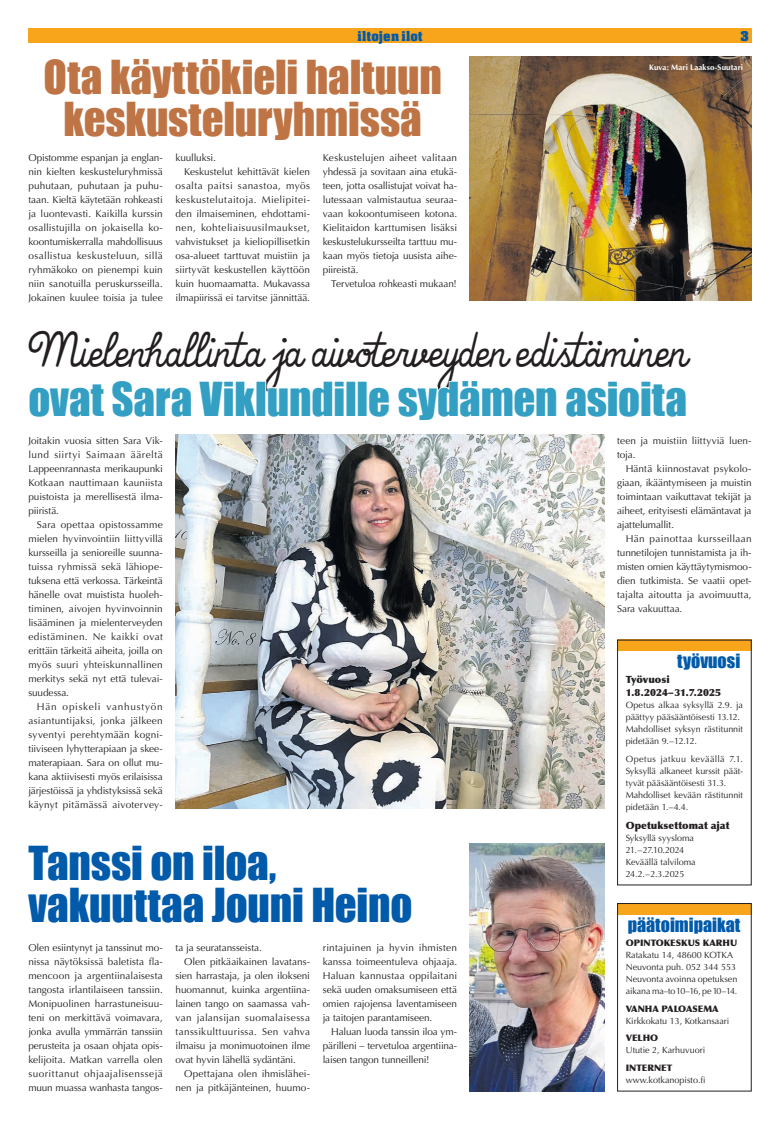
<style>
.page{position:relative;width:780px;height:1134px;background:#fff}
.page>*{position:absolute;margin:0;border:0;box-sizing:border-box;transform-origin:0 0}
.t1{font:italic 46px "Thats Font Folks";letter-spacing:-.01em;color:#231f20}
.t2{font:43px/42px "Impact";letter-spacing:-.005em;color:#bf7445;text-align:center}
.t3{font:43px "Impact";letter-spacing:-.005em;color:#329fc3}
.t4{font:43px/42px "Impact";letter-spacing:-.005em;color:#015aaa}
.t5{font:18px "Impact";color:#015aaa}
.t6{font:15px "Aachen Bold Plain";color:#015aaa}
.t7{font:10px/14px "Optima";color:#231f20;text-align:justify}
.t8{font:10px "Optima";letter-spacing:.04em;color:#231f20}
.t9{font:10px "Optima";letter-spacing:.03em;color:#231f20}
.t10{font:900 10px/13px "Optima";letter-spacing:.005em;color:#231f20}
.t11{font:10px "Optima";letter-spacing:.045em;color:#231f20}
.t12{font:10px "Optima";letter-spacing:-.02em;color:#231f20}
.t13{font:9px/12px "Optima";color:#231f20}
.t14{font:900 9px "Optima";color:#231f20}
.t15{font:700 8px "Optima";letter-spacing:.015em;color:#fff}
</style>
<div class="page">
<div style="left:28px;top:28px;width:723px;height:15px;background:#f9a51b"></div>
<div style="left:617px;top:903px;width:134px;height:11px;background:#f9a51b"></div>
<div style="left:617px;top:903px;width:134px;height:188px;border:1px solid #231f20"></div>
<div style="left:617px;top:640px;width:134px;height:11px;background:#f9a51b"></div>
<div style="left:617px;top:640px;width:134px;height:245px;border:1px solid #231f20"></div>
<img style="left:470px;top:57px;width:281px;height:244px">
<img style="left:175px;top:435px;width:429px;height:373px">
<img style="left:470px;top:843px;width:134px;height:248px">
<h3 class="t6" style="left:357px;top:27px;width:67px">iltojen ilot</h3>
<h3 class="t6" style="left:740px;top:27px;width:10px">3</h3>
<h2 class="t2" style="left:44px;top:55px;width:400px">Ota käyttökieli haltuun keskusteluryhmissä</h2>
<p class="t7" style="left:28px;top:150px;width:136px">Opistomme espanjan ja englan&shy;nin kielten keskusteluryhmissä puhutaan, puhutaan ja puhu&shy;taan. Kieltä käytetään rohkeasti ja luontevasti. Kaikilla kurssin osallistujilla on jokaisella ko&shy;koontumiskerralla mahdollisuus osallistua keskusteluun, sillä ryhmäkoko on pienempi kuin niin sanotuilla peruskursseilla.<br>Jokainen kuulee toisia ja tulee</p>
<p class="t12" style="left:175px;top:151px;width:42px">kuulluksi.</p>
<p class="t7" style="left:184px;top:164px;width:127px">Keskustelut kehittävät kielen</p>
<p class="t11" style="left:175px;top:179px;width:136px">osalta paitsi sanastoa, myös</p>
<p class="t8" style="left:175px;top:193px;width:136px">keskustelutaitoja. Mielipitei-</p>
<p class="t7" style="left:175px;top:206px;width:136px">den ilmaiseminen, ehdottami-</p>
<p class="t8" style="left:175px;top:221px;width:136px">nen, kohteliaisuusilmaukset,</p>
<p class="t7" style="left:175px;top:234px;width:136px">vahvistukset ja kieliopillisetkin</p>
<p class="t7" style="left:175px;top:248px;width:136px">osa-alueet tarttuvat muistiin ja</p>
<p class="t7" style="left:175px;top:262px;width:136px">siirtyvät keskustellen käyttöön</p>
<p class="t7" style="left:175px;top:276px;width:136px">kuin huomaamatta. Mukavassa</p>
<p class="t7" style="left:175px;top:290px;width:136px">ilmapiirissä ei tarvitse jännittää.</p>
<p class="t7" style="left:323px;top:150px;width:136px">Keskustelujen aiheet valitaan yhdessä ja sovitaan aina etukä&shy;teen, jotta osallistujat voivat ha&shy;lutessaan valmistautua seuraa&shy;vaan kokoontumiseen kotona.<br>Kielitaidon karttumisen lisäksi keskustelukursseilta tarttuu mu&shy;kaan myös tietoja uusista aihe&shy;piireistä.</p>
<p class="t7" style="left:331px;top:276px;width:127px">Tervetuloa rohkeasti mukaan!</p>
<p class="t15" style="left:649px;top:62px;width:95px">Kuva: Mari Laakso-Suutari</p>
<h1 class="t1" style="left:26px;top:324px;width:664px">Mielenhallinta ja aivoterveyden edistäminen</h1>
<h2 class="t3" style="left:28px;top:365px;width:660px">ovat Sara Viklundille sydämen asioita</h2>
<p class="t7" style="left:28px;top:434px;width:136px">Joitakin vuosia sitten Sara Vik&shy;lund siirtyi Saimaan ääreltä Lappeenrannasta merikaupunki Kotkaan nauttimaan kauniista puistoista ja merellisestä ilma&shy;piiristä.</p>
<p class="t7" style="left:28px;top:518px;width:136px;text-indent:8px">Sara opettaa opistossamme mielen hyvinvointiin liittyvillä kursseilla ja senioreille suunna&shy;tuissa ryhmissä sekä lähiope&shy;tuksena että verkossa. Tärkeintä hänelle ovat muistista huoleh&shy;timinen, aivojen hyvinvoinnin lisääminen ja mielenterveyden edistäminen. Ne kaikki ovat erittäin tärkeitä aiheita, joilla on myös suuri yhteiskunnallinen merkitys sekä nyt että tulevai&shy;suudessa.</p>
<p class="t7" style="left:28px;top:700px;width:136px;text-indent:8px">Hän opiskeli vanhustyön asiantuntijaksi, jonka jälkeen syventyi perehtymään kogni&shy;tiiviseen lyhytterapiaan ja skee&shy;materapiaan. Sara on ollut mu&shy;kana aktiivisesti myös erilaisissa järjestöissä ja yhdistyksissä sekä käynyt pitämässä aivotervey-</p>
<h2 class="t4" style="left:28px;top:841px;width:385px">Tanssi on iloa, vakuuttaa Jouni Heino</h2>
<p class="t7" style="left:323px;top:941px;width:136px">rintajuinen ja hyvin ihmisten kanssa toimeentuleva ohjaaja.<br>Haluan kannustaa oppilaitani sekä uuden omaksumiseen että omien rajojensa laventamiseen ja taitojen parantamiseen.</p>
<p class="t7" style="left:323px;top:1025px;width:136px;text-indent:9px">Haluan luoda tanssin iloa ym&shy;pärilleni – tervetuloa argentiina&shy;laisen tangon tunneilleni!</p>
<p class="t7" style="left:28px;top:941px;width:136px">Olen esiintynyt ja tanssinut mo&shy;nissa näytöksissä baletista fla&shy;mencoon ja argentiinalaisesta tangosta irlantilaiseen tanssiin.<br>Monipuolinen harrastuneisuu&shy;teni on merkittävä voimavara, jonka avulla ymmärrän tanssiin perusteita ja osaan ohjata opis&shy;kelijoita. Matkan varrella olen suorittanut ohjaajalisenssejä muun muassa wanhasta tangos-</p>
<p class="t7" style="left:175px;top:941px;width:88px">ta ja seuratansseista.</p>
<p class="t7" style="left:184px;top:955px;width:127px">Olen pitkäaikainen lavatans-</p>
<p class="t7" style="left:175px;top:969px;width:136px">sien harrastaja, ja olen ilokseni</p>
<p class="t7" style="left:175px;top:983px;width:136px">huomannut, kuinka argentiina-</p>
<p class="t7" style="left:175px;top:997px;width:136px">lainen tango on saamassa vah-</p>
<p class="t9" style="left:175px;top:1012px;width:136px">van jalansijan suomalaisessa</p>
<p class="t9" style="left:175px;top:1026px;width:136px">tanssikulttuurissa. Sen vahva</p>
<p class="t7" style="left:175px;top:1039px;width:136px">ilmaisu ja monimuotoinen ilme</p>
<p class="t7" style="left:175px;top:1053px;width:122px">ovat hyvin lähellä sydäntäni.</p>
<p class="t7" style="left:184px;top:1067px;width:127px">Opettajana olen ihmislähei-</p>
<p class="t7" style="left:175px;top:1081px;width:136px">nen ja pitkäjänteinen, huumo-</p>
<p class="t7" style="left:617px;top:434px;width:136px">teen ja muistiin liittyviä luen&shy;toja.</p>
<p class="t7" style="left:617px;top:462px;width:136px;text-indent:8px">Häntä kiinnostavat psykolo&shy;giaan, ikääntymiseen ja muistin toimintaan vaikuttavat tekijät ja aiheet, erityisesti elämäntavat ja ajattelumallit.</p>
<p class="t7" style="left:617px;top:532px;width:136px;text-indent:8px">Hän painottaa kursseillaan tunnetilojen tunnistamista ja ih&shy;misten omien käyttäytymismoo&shy;dien tutkimista. Se vaatii opet&shy;tajalta aitoutta ja avoimuutta, Sara vakuuttaa.</p>
<h3 class="t5" style="left:677px;top:647px;width:64px">työvuosi</h3>
<p class="t10" style="left:625px;top:673px;width:97px">Työvuosi<br>1.8.2024–31.7.2025</p>
<p class="t13" style="left:625px;top:699px;width:119px">Opetus alkaa syksyllä 2.9. ja päättyy pääsääntöisesti 13.12.<br>Mahdolliset syksyn rästitunnit pidetään 9.–12.12.</p>
<p class="t13" style="left:625px;top:753px;width:119px">Opetus jatkuu keväällä 7.1.<br>Syksyllä alkaneet kurssit päät&shy;tyvät pääsääntöisesti 31.3.<br>Mahdolliset kevään rästitunnit pidetään 1.–4.4.</p>
<p class="t10" style="left:625px;top:819px;width:105px">Opetuksettomat ajat</p>
<p class="t13" style="left:625px;top:832px;width:72px">Syksyllä syysloma<br>21.–27.10.2024<br>Keväällä talviloma<br>24.2.–2.3.2025</p>
<h3 class="t5" style="left:627px;top:910px;width:114px">päätoimipaikat</h3>
<p class="t14" style="left:625px;top:937px;width:113px">OPINTOKESKUS KARHU</p>
<p class="t13" style="left:625px;top:949px;width:113px">Ratakatu 14, 48600 KOTKA<br>Neuvonta puh. 052 344 553<br>Neuvonta avoinna opetuksen aikana ma–to 10–16, pe 10–14.</p>
<p class="t14" style="left:625px;top:1003px;width:94px">VANHA PALOASEMA</p>
<p class="t13" style="left:625px;top:1015px;width:105px">Kirkkokatu 13, Kotkansaari</p>
<p class="t14" style="left:625px;top:1033px;width:34px">VELHO</p>
<p class="t13" style="left:625px;top:1044px;width:81px">Ututie 2, Karhuvuori</p>
<p class="t14" style="left:625px;top:1062px;width:48px">INTERNET</p>
<p class="t13" style="left:625px;top:1074px;width:81px">www.kotkanopisto.fi</p>
</div>
